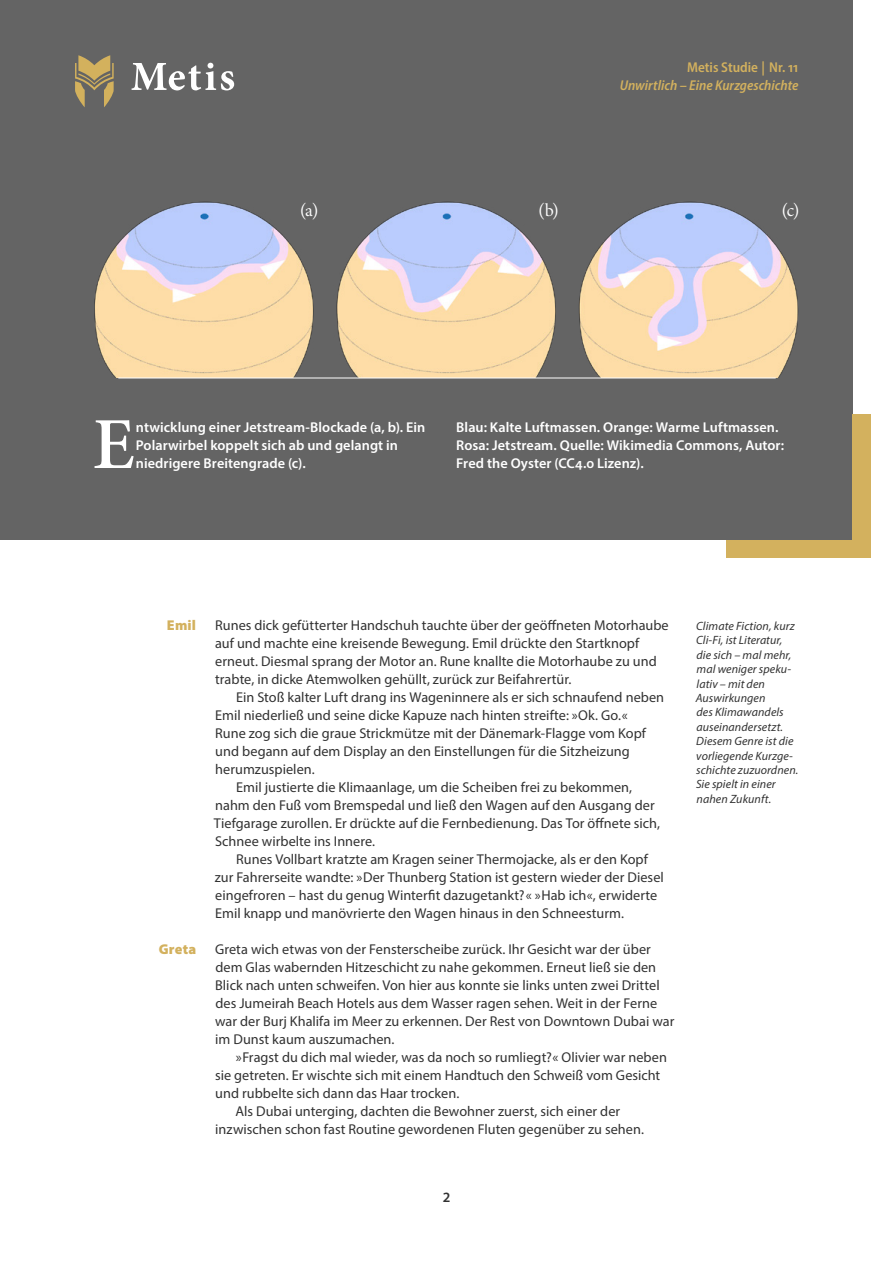
<style>
.page{position:relative;width:893px;height:1263px;background:#fff}
.page>*{position:absolute;margin:0;border:0;box-sizing:border-box;transform-origin:0 0}
.t1{font:600 73.35px "Minion 3 Subhead";color:#fff}
.t2{font:18px "Minion 3 Subhead";color:#fff}
.t3{font:14.25px/18px "Myriad Pro";letter-spacing:.005em;color:#323232}
.t4{font:600 14.25px/18px "Myriad Pro";letter-spacing:.005em;color:#fff}
.t5{font:italic 600 semi-condensed 14.25px "Myriad Pro";color:#d3b15e}
.t6{font:600 semi-condensed 14.25px "Myriad Pro";color:#d3b15e}
.t7{font:900 14.25px "Myriad Pro";letter-spacing:.015em;color:#d3b15e}
.t8{font:600 14.25px "Myriad Pro";color:#323232}
.t9{font:italic 12px/14.4px "Myriad Pro";letter-spacing:.005em;color:#323232}
</style>
<div class="page">
<div style="left:0;top:0;width:852px;height:540px;background:#646464"></div>
<div style="left:852px;top:414px;width:18px;height:144px;background:#d3b15e"></div>
<div style="left:726px;top:540px;width:144px;height:18px;background:#d3b15e"></div>
<img style="left:94px;top:201px;width:704px;height:177px">
<hr style="left:118px;top:378px;width:657px;height:1px;background:#fff">
<div style="left:285px;top:203px;width:47px;height:33px;background:#646464"></div>
<div style="left:526px;top:203px;width:46px;height:31px;background:#646464"></div>
<div style="left:766px;top:203px;width:47px;height:31px;background:#646464"></div>
<svg style="left:132px;top:63px;width:102px;height:27px"></svg>
<svg style="left:75px;top:55px;width:39px;height:52px"></svg>
<p class="t6" style="left:687px;top:58px;width:113px">Metis Studie | Nr. 11</p>
<p class="t5" style="left:619px;top:76px;width:180px">Unwirtlich – Eine Kurzgeschichte</p>
<p class="t2" style="left:300px;top:198px;width:20px">(a)</p>
<p class="t2" style="left:538px;top:198px;width:22px">(b)</p>
<p class="t2" style="left:781px;top:198px;width:19px">(c)</p>
<h1 class="t1" style="left:93px;top:394px;width:44px">E</h1>
<p class="t4" style="left:136px;top:418px;width:291px">ntwicklung einer Jetstream-Blockade (a, b). Ein<br>Polarwirbel koppelt sich ab und gelangt in niedrigere Breitengrade (c).</p>
<p class="t4" style="left:456px;top:418px;width:329px">Blau: Kalte Luftmassen. Orange: Warme Luftmassen.<br>Rosa: Jetstream. Quelle: Wikimedia Commons, Autor:<br>Fred the Oyster (CC4.0 Lizenz).</p>
<p class="t7" style="left:167px;top:616px;width:31px">Emil</p>
<p class="t7" style="left:159px;top:940px;width:39px">Greta</p>
<p class="t3" style="left:215px;top:616px;width:455px">Runes dick gefütterter Handschuh tauchte über der geöffneten Motorhaube auf und machte eine kreisende Bewegung. Emil drückte den Startknopf erneut. Diesmal sprang der Motor an. Rune knallte die Motorhaube zu und trabte, in dicke Atemwolken gehüllt, zurück zur Beifahrertür.</p>
<p class="t3" style="left:236px;top:688px;width:429px">Ein Stoß kalter Luft drang ins Wageninnere als er sich schnaufend neben</p>
<p class="t3" style="left:215px;top:706px;width:414px">Emil niederließ und seine dicke Kapuze nach hinten streifte: »Ok. Go.«</p>
<p class="t3" style="left:215px;top:724px;width:432px">Rune zog sich die graue Strickmütze mit der Dänemark-Flagge vom Kopf</p>
<p class="t3" style="left:215px;top:742px;width:416px">und begann auf dem Display an den Einstellungen für die Sitzheizung</p>
<p class="t3" style="left:215px;top:760px;width:101px">herumzuspielen.</p>
<p class="t3" style="left:236px;top:778px;width:397px">Emil justierte die Klimaanlage, um die Scheiben frei zu bekommen,</p>
<p class="t3" style="left:215px;top:796px;width:441px">nahm den Fuß vom Bremspedal und ließ den Wagen auf den Ausgang der</p>
<p class="t3" style="left:214px;top:814px;width:448px">Tiefgarage zurollen. Er drückte auf die Fernbedienung. Das Tor öffnete sich,</p>
<p class="t3" style="left:215px;top:832px;width:162px">Schnee wirbelte ins Innere.</p>
<p class="t3" style="left:236px;top:850px;width:413px">Runes Vollbart kratzte am Kragen seiner Thermojacke, als er den Kopf</p>
<p class="t3" style="left:215px;top:868px;width:450px">zur Fahrerseite wandte: »Der Thunberg Station ist gestern wieder der Diesel</p>
<p class="t3" style="left:215px;top:886px;width:443px">eingefroren – hast du genug Winterfit dazugetankt? « »Hab ich«, erwiderte</p>
<p class="t3" style="left:215px;top:904px;width:410px">Emil knapp und manövrierte den Wagen hinaus in den Schneesturm.</p>
<p class="t3" style="left:215px;top:940px;width:461px">Greta wich etwas von der Fensterscheibe zurück. Ihr Gesicht war der über dem Glas wabernden Hitzeschicht zu nahe gekommen. Erneut ließ sie den Blick nach unten schweifen. Von hier aus konnte sie links unten zwei Drittel des Jumeirah Beach Hotels aus dem Wasser ragen sehen. Weit in der Ferne war der Burj Khalifa im Meer zu erkennen. Der Rest von Downtown Dubai war im Dunst kaum auszumachen.</p>
<p class="t3" style="left:236px;top:1048px;width:432px">»Fragst du dich mal wieder, was da noch so rumliegt?« Olivier war neben</p>
<p class="t3" style="left:215px;top:1066px;width:447px">sie getreten. Er wischte sich mit einem Handtuch den Schweiß vom Gesicht</p>
<p class="t3" style="left:215px;top:1084px;width:245px">und rubbelte sich dann das Haar trocken.</p>
<p class="t3" style="left:235px;top:1102px;width:386px">Als Dubai unterging, dachten die Bewohner zuerst, sich einer der</p>
<p class="t3" style="left:215px;top:1120px;width:430px">inzwischen schon fast Routine gewordenen Fluten gegenüber zu sehen.</p>
<p class="t9" style="left:695px;top:619px;width:104px">Climate Fiction, kurz<br>Cli-Fi, ist Literatur, die sich – mal mehr, mal weniger speku&shy;lativ – mit den<br>Auswirkungen<br>des Klimawandels auseinandersetzt.<br>Diesem Genre ist die vorliegende Kurzge&shy;schichte zuzuordnen.<br>Sie spielt in einer nahen Zukunft.</p>
<p class="t8" style="left:442px;top:1188px;width:9px">2</p>
</div>
